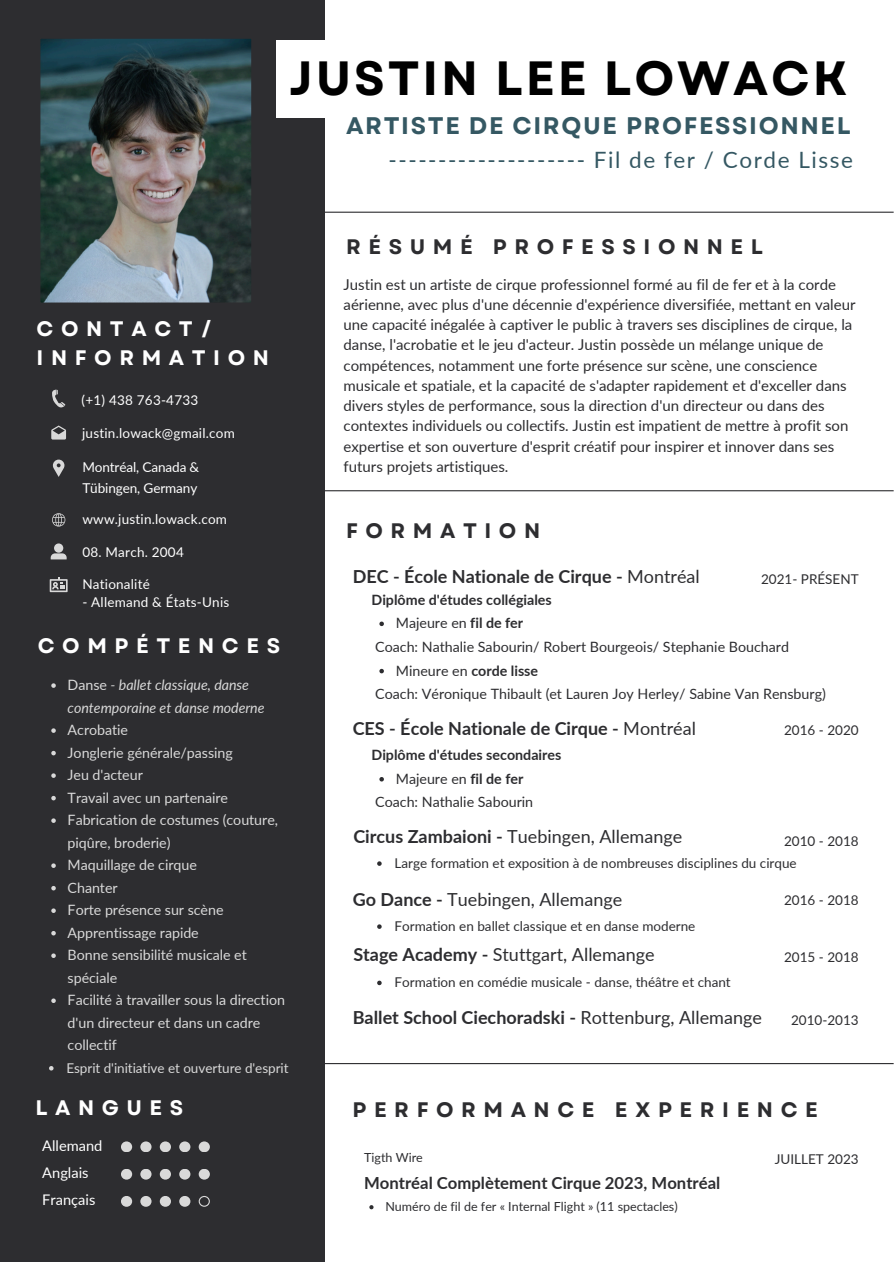
<style>
.page{position:relative;width:894px;height:1264px;background:#fff}
.page>*{position:absolute;margin:0;border:0;box-sizing:border-box;transform-origin:0 0}
.t1{font:700 48px "Garet";letter-spacing:.06em;color:#000}
.t2{font:700 24px "Garet";letter-spacing:.07em;color:#355863}
.t3{font:22.5px "Lato";letter-spacing:.07em;color:#355863}
.t4{font:700 21px "Garet";letter-spacing:.36em;color:#2d2d30}
.t5{font:700 21px/29.2px "Garet";letter-spacing:.36em;color:#fff}
.t6{font:700 18px "Lato";color:#2d2d30}
.t7{font:18px "Lato";color:#2d2d30}
.t8{font:700 16.65px "Lato";color:#2d2d30}
.t9{font:15px/20.2px "Lato";color:#2d2d30}
.t10{font:14.7px "Lato";color:#fff}
.t11{font:14.25px/22.5px "Lato";letter-spacing:-.005em;color:#d9d9d9}
.t12{font:14.25px "Lato";color:#2d2d30}
.t13{font:700 14.25px "Lato";color:#2d2d30}
.t14{font:italic 14.25px/22.5px "Lato";letter-spacing:-.005em;color:#d9d9d9}
.t15{font:13.65px "Lato";letter-spacing:-.01em;color:#fff}
.t16{font:13.5px "Lato";color:#2d2d30}
.t17{font:13.5px "Lato";letter-spacing:.015em;color:#fff}
.t18{font:13.5px "Lato";letter-spacing:-.005em;color:#d9d9d9}
.t19{font:12.45px "Lato";color:#2d2d30}
.s1{font-style:normal}
.s2{font-weight:400}
.s3{font-weight:700}
</style>
<div class="page">
<div style="left:0;top:0;width:324px;height:1261px;background:#2d2d30"></div>
<hr style="left:324px;top:490px;width:569px;height:1px;background:#2d2d30">
<svg style="left:40px;top:39px;width:212px;height:264px"></svg>
<div style="left:276px;top:40px;width:258px;height:78px;background:#fff"></div>
<hr style="left:324px;top:212px;width:569px;height:1px;background:#2d2d30">
<svg style="left:369px;top:1205px;width:4px;height:4px"></svg>
<svg style="left:51px;top:683px;width:5px;height:5px"></svg>
<svg style="left:51px;top:728px;width:5px;height:5px"></svg>
<svg style="left:51px;top:751px;width:5px;height:4px"></svg>
<svg style="left:51px;top:773px;width:5px;height:5px"></svg>
<svg style="left:51px;top:796px;width:5px;height:4px"></svg>
<svg style="left:51px;top:818px;width:5px;height:5px"></svg>
<svg style="left:51px;top:863px;width:5px;height:5px"></svg>
<svg style="left:51px;top:886px;width:5px;height:4px"></svg>
<svg style="left:51px;top:908px;width:5px;height:5px"></svg>
<svg style="left:51px;top:931px;width:5px;height:4px"></svg>
<svg style="left:51px;top:953px;width:5px;height:5px"></svg>
<svg style="left:51px;top:998px;width:5px;height:5px"></svg>
<svg style="left:49px;top:1066px;width:5px;height:4px"></svg>
<div style="left:121px;top:1141px;width:11px;height:11px;background:#d9d9d9;border-radius:50%"></div>
<div style="left:140px;top:1141px;width:11px;height:11px;background:#d9d9d9;border-radius:50%"></div>
<div style="left:160px;top:1141px;width:11px;height:11px;background:#d9d9d9;border-radius:50%"></div>
<div style="left:179px;top:1141px;width:11px;height:11px;background:#d9d9d9;border-radius:50%"></div>
<div style="left:199px;top:1141px;width:11px;height:11px;background:#d9d9d9;border-radius:50%"></div>
<div style="left:121px;top:1168px;width:11px;height:11px;background:#d9d9d9;border-radius:50%"></div>
<div style="left:140px;top:1168px;width:11px;height:11px;background:#d9d9d9;border-radius:50%"></div>
<div style="left:160px;top:1168px;width:11px;height:11px;background:#d9d9d9;border-radius:50%"></div>
<div style="left:179px;top:1168px;width:11px;height:11px;background:#d9d9d9;border-radius:50%"></div>
<div style="left:199px;top:1168px;width:11px;height:11px;background:#d9d9d9;border-radius:50%"></div>
<div style="left:121px;top:1195px;width:11px;height:11px;background:#d9d9d9;border-radius:50%"></div>
<div style="left:140px;top:1195px;width:11px;height:11px;background:#d9d9d9;border-radius:50%"></div>
<div style="left:160px;top:1195px;width:11px;height:11px;background:#d9d9d9;border-radius:50%"></div>
<div style="left:179px;top:1195px;width:11px;height:11px;background:#d9d9d9;border-radius:50%"></div>
<svg style="left:199px;top:1196px;width:11px;height:10px"></svg>
<svg style="left:379px;top:621px;width:5px;height:5px"></svg>
<svg style="left:379px;top:669px;width:5px;height:4px"></svg>
<svg style="left:379px;top:777px;width:5px;height:4px"></svg>
<svg style="left:53px;top:459px;width:11px;height:17px"></svg>
<svg style="left:51px;top:425px;width:15px;height:14px"></svg>
<svg style="left:52px;top:389px;width:13px;height:18px"></svg>
<svg style="left:50px;top:577px;width:18px;height:15px"></svg>
<svg style="left:52px;top:513px;width:13px;height:13px"></svg>
<svg style="left:51px;top:543px;width:15px;height:16px"></svg>
<svg style="left:377px;top:980px;width:4px;height:5px"></svg>
<svg style="left:377px;top:924px;width:4px;height:4px"></svg>
<svg style="left:377px;top:861px;width:4px;height:4px"></svg>
<hr style="left:324px;top:1063px;width:569px;height:1px;background:#2d2d30">
<p class="t1" style="left:289px;top:43px;width:560px">JUSTIN LEE LOWACK</p>
<p class="t2" style="left:346px;top:109px;width:506px">ARTISTE DE CIRQUE PROFESSIONNEL</p>
<p class="t3" style="left:388px;top:146px;width:465px">-------------------- Fil de fer / Corde Lisse</p>
<h6 class="t5" style="left:37px;top:314px;width:234px">CONTACT/<br>INFORMATION</h6>
<p class="t17" style="left:82px;top:392px;width:118px">(+1) 438 763-4733</p>
<p class="t17" style="left:82px;top:424px;width:154px">justin.lowack@gmail.com</p>
<p class="t15" style="left:82px;top:458px;width:118px">Montréal, Canada &amp;</p>
<p class="t15" style="left:82px;top:479px;width:116px">Tübingen, Germany</p>
<h6 class="t17" style="left:82px;top:511px;width:146px">www.justin.lowack.com</h6>
<p class="t17" style="left:82px;top:544px;width:103px">08. March. 2004</p>
<p class="t17" style="left:82px;top:576px;width:69px">Nationalité</p>
<p class="t17" style="left:82px;top:594px;width:148px">- Allemand &amp; États-Unis</p>
<p class="t5" style="left:38px;top:631px;width:244px">COMPÉ TENCES</p>
<p class="t14" style="left:68px;top:673px;width:198px"><span class="s1">Danse</span> - ballet classique, danse contemporaine et danse moderne</p>
<p class="t11" style="left:68px;top:718px;width:62px">Acrobatie</p>
<p class="t11" style="left:68px;top:740px;width:167px">Jonglerie générale/passing</p>
<p class="t11" style="left:68px;top:763px;width:77px">Jeu d'acteur</p>
<p class="t11" style="left:68px;top:785px;width:162px">Travail avec un partenaire</p>
<p class="t11" style="left:68px;top:808px;width:212px">Fabrication de costumes (couture, piqû re, broderie)</p>
<p class="t11" style="left:68px;top:853px;width:131px">Maquillage de cirque</p>
<h4 class="t11" style="left:68px;top:875px;width:52px">Chanter</h4>
<p class="t11" style="left:68px;top:898px;width:157px">Forte présence sur scène</p>
<p class="t11" style="left:68px;top:920px;width:133px">Apprentissage rapide</p>
<p class="t11" style="left:68px;top:943px;width:181px">Bonne sensibilité musicale et spéciale</p>
<p class="t11" style="left:68px;top:988px;width:219px">Facilité à travailler sous la direction d'un directeur et dans un cadre collectif</p>
<p class="t18" style="left:66px;top:1059px;width:224px">Esprit d'initiative et ouverture d'esprit</p>
<p class="t5" style="left:35px;top:1092px;width:149px">LANGUES</p>
<p class="t10" style="left:42px;top:1136px;width:62px">Allemand</p>
<p class="t10" style="left:42px;top:1163px;width:48px">Anglais</p>
<p class="t10" style="left:42px;top:1190px;width:55px">Français</p>
<p class="t4" style="left:346px;top:231px;width:120px">RÉ SUMÉ</p>
<p class="t4" style="left:492px;top:231px;width:271px">PROFESSIONNEL</p>
<h4 class="t9" style="left:343px;top:274px;width:513px">Justin est un artiste de cirque professionnel formé au fil de fer et à la corde aérienne, avec plus d'une décennie d'expérience diversifiée, mettant en valeur une capacité inégalée à captiver le public à travers ses disciplines de cirque, la danse, l'acrobatie et le jeu d'acteur. Justin possède un mélange unique de compétences, notamment une forte présence sur scène, une conscience musicale et spatiale, et la capacité de s'adapter rapidement et d'exceller dans divers styles de performance, sous la direction d'un directeur ou dans des contextes individuels ou collectifs. Justin est impatient de mettre à profit son expertise et son ouverture d'esprit créatif pour inspirer et innover dans ses futurs projets artistiques.</h4>
<p class="t4" style="left:346px;top:516px;width:195px">FORMATION</p>
<p class="t6" style="left:352px;top:565px;width:348px">DEC - École Nationale de Cirque - <span class="s2">Montréal</span></p>
<p class="t13" style="left:371px;top:590px;width:182px">Diplôme d'études collégiales</p>
<p class="t12" style="left:395px;top:614px;width:129px">Majeure en <span class="s3">fil de fer</span></p>
<h2 class="t12" style="left:375px;top:638px;width:415px">Coach: Nathalie Sabourin/ Robert Bourgeois/ Stephanie Bouchard</h2>
<h3 class="t13" style="left:395px;top:661px;width:144px"><span class="s2">Mineure en</span> corde lisse</h3>
<p class="t12" style="left:375px;top:685px;width:452px">Coach: Véronique Thibault (et Lauren Joy Herley/ Sabine Van Rensburg)</p>
<h4 class="t6" style="left:352px;top:716px;width:344px">CES - École Nationale de Cirque - <span class="s2">Montréal</span></h4>
<p class="t13" style="left:371px;top:746px;width:191px">Diplôme d'études secondaires</p>
<p class="t12" style="left:395px;top:769px;width:129px">Majeure en <span class="s3">fil de fer</span></p>
<h4 class="t12" style="left:375px;top:793px;width:159px">Coach: Nathalie Sabourin</h4>
<h4 class="t16" style="left:760px;top:570px;width:99px">2021- PRÉSENT</h4>
<p class="t16" style="left:783px;top:721px;width:76px">2016 - 2020</p>
<h6 class="t7" style="left:353px;top:824px;width:330px"><span class="s3">Circus Zambaioni -</span> Tuebingen, Allemange</h6>
<p class="t16" style="left:783px;top:832px;width:76px">2010 - 2018</p>
<p class="t16" style="left:394px;top:854px;width:403px">Large formation et exposition à de nombreuses disciplines du cirque</p>
<h6 class="t7" style="left:352px;top:888px;width:271px"><span class="s3">Go Dance -</span> Tuebingen, Allemange</h6>
<p class="t16" style="left:783px;top:891px;width:76px">2016 - 2018</p>
<p class="t16" style="left:394px;top:917px;width:302px">Formation en ballet classique et en danse moderne</p>
<p class="t7" style="left:353px;top:943px;width:303px"><span class="s3">Stage Academy -</span> Stuttgart, Allemange</p>
<p class="t16" style="left:783px;top:948px;width:76px">2015 - 2018</p>
<p class="t16" style="left:394px;top:974px;width:338px">Formation en comédie musicale - danse, théâtre et chant</p>
<p class="t6" style="left:352px;top:1006px;width:410px">Ballet School Ciechoradski - <span class="s2">Rottenburg, Allemange</span></p>
<h6 class="t16" style="left:790px;top:1011px;width:69px">2010-2013</h6>
<p class="t4" style="left:352px;top:1094px;width:467px">PERFORMANCE EXPERIENCE</p>
<p class="t19" style="left:364px;top:1149px;width:60px">Tigth Wire</p>
<p class="t16" style="left:774px;top:1150px;width:85px">JUILLET 2023</p>
<p class="t8" style="left:364px;top:1172px;width:357px">Montréal Complètement Cirque 2023, Montréal</p>
<p class="t19" style="left:385px;top:1199px;width:294px">Numéro de fil de fer « Internal Flight » (11 spectacles)</p>
</div>
